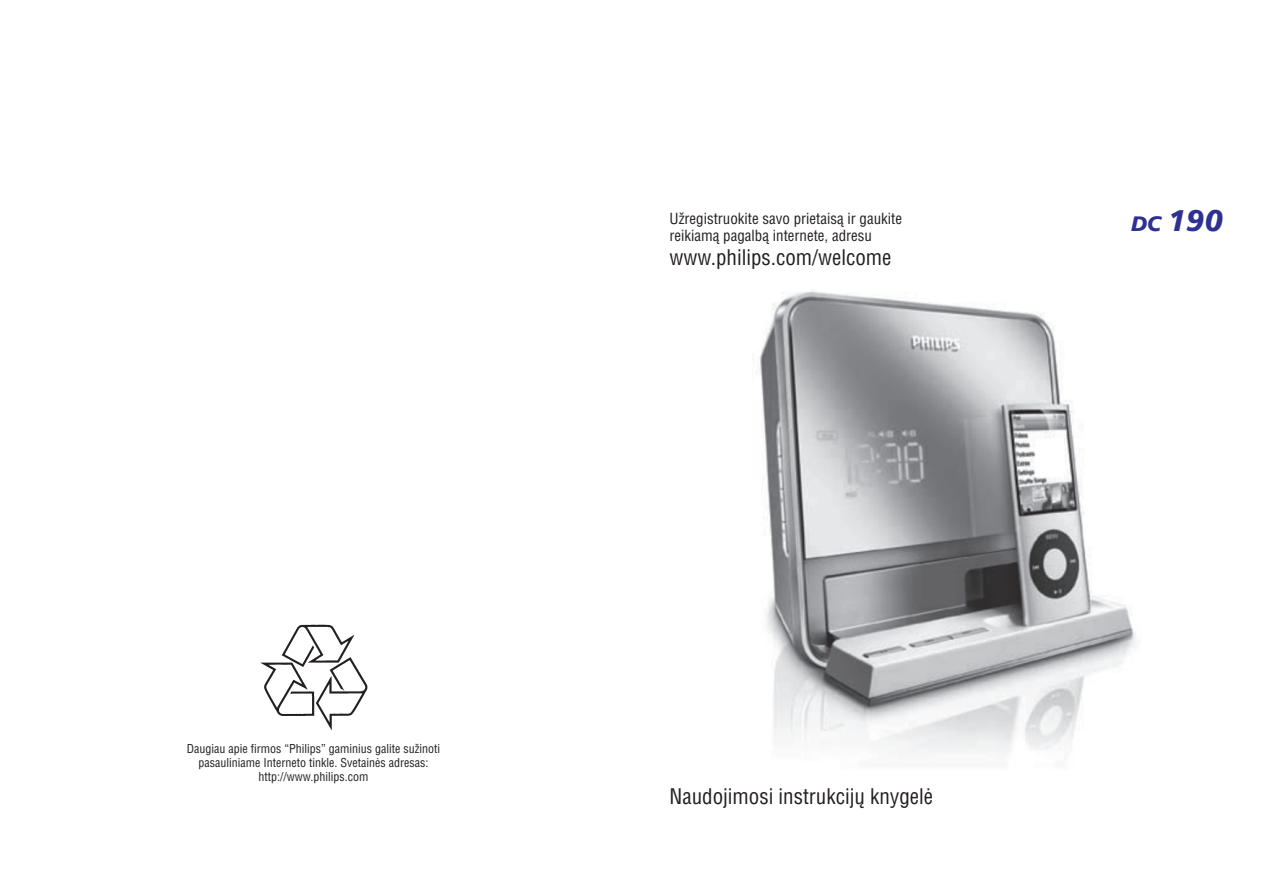
<style>
.page{position:relative;width:1263px;height:893px;background:#fff}
.page>*{position:absolute;margin:0;border:0;box-sizing:border-box;transform-origin:0 0}
.t1{font:italic 30px "Rim Humanist 777 Blk BT";color:#2e3092}
.t2{font:21px "Rim Helvetica Condensed";color:#231f20}
.t3{font:15px "Rim Helvetica Condensed";color:#231f20}
.t4{font:12px/14.1px "Rim Helvetica Condensed";color:#231f20;text-align:center}
.s1{font-size:21px}
</style>
<div class="page">
<img style="left:260px;top:624px;width:108px;height:107px">
<img style="left:760px;top:291px;width:376px;height:462px">
<p class="t4" style="left:187px;top:742px;width:255px">Daugiau apie firmos “Philips” gaminius galite suþinoti pasauliniame Interneto tinkle. Svetainës adresas: http://www.philips.com</p>
<p class="t3" style="left:669px;top:212px;width:234px">Uþregistruokite savo prietaisà ir gaukite</p>
<h1 class="t1" style="left:1131px;top:203px;width:94px"><span class="s1">DC</span> 190</h1>
<p class="t3" style="left:669px;top:230px;width:204px">reikiamà pagalbà internete, adresu</p>
<h2 class="t2" style="left:669px;top:249px;width:224px">www.philips.com/welcome</h2>
<h2 class="t2" style="left:669px;top:788px;width:265px">Naudojimosi instrukcijø knygelë</h2>
</div>
